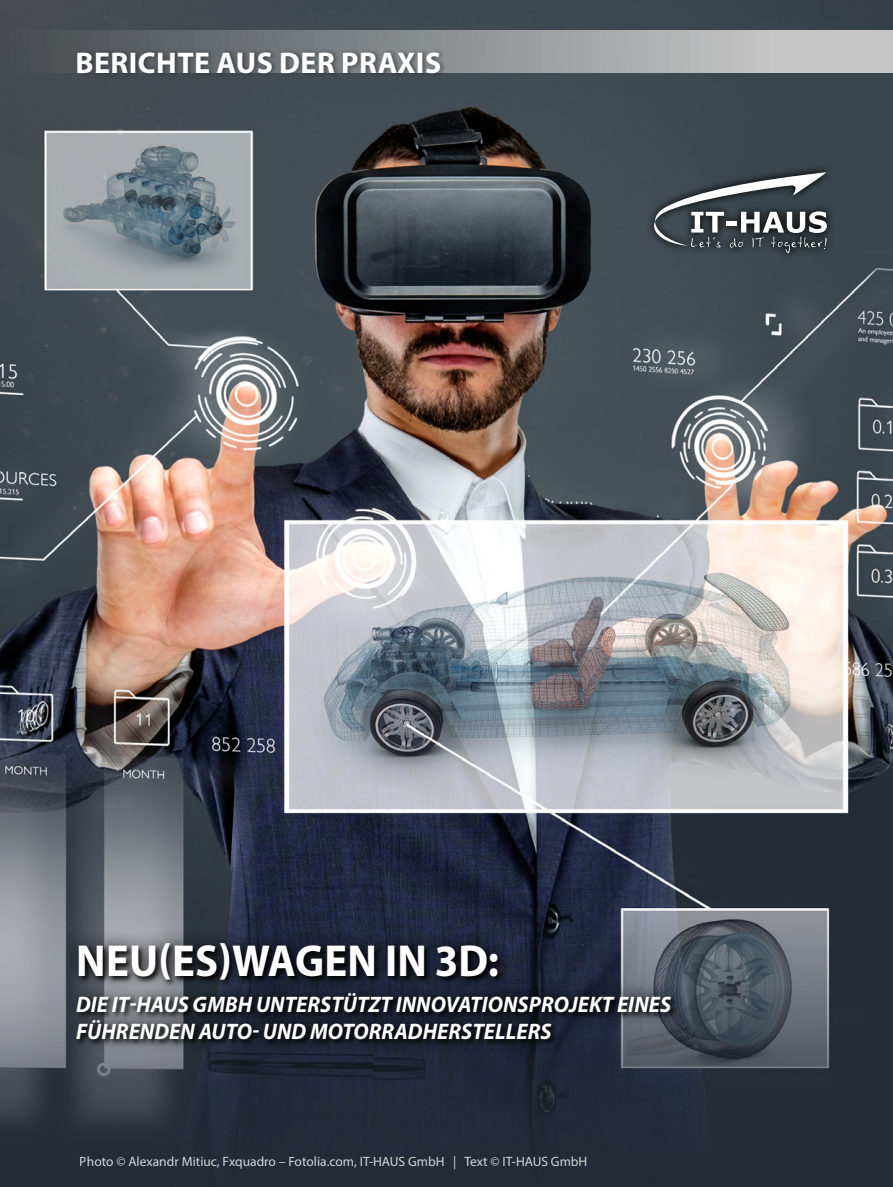
<style>
.page{position:relative;width:893px;height:1187px;background:#fff}
.page>*{position:absolute;margin:0;border:0;box-sizing:border-box;transform-origin:0 0}
.t1{font:700 45px "Myriad Pro";letter-spacing:.005em;color:#fff;scale:.95 1}
.t2{font:700 30px "Myriad Pro";letter-spacing:.015em;color:#fff}
.t3{font:italic 700 22.5px/27px "Myriad Pro";letter-spacing:.005em;color:#fff;scale:.96 1}
.t4{font:13.5px "Myriad Pro";color:#fff}
</style>
<div class="page">
<img style="left:0;top:0;width:893px;height:1186px">
<div style="left:645px;top:163px;width:190px;height:99px;background:#3e484f"></div>
<svg style="left:654px;top:172px;width:173px;height:81px"></svg>
<div style="left:62px;top:928px;width:623px;height:126px;background:#000;opacity:.9"></div>
<div style="left:0;top:30px;width:893px;height:43px;background:linear-gradient(to right,#454b51,#d3d4d3)"></div>
<div style="left:75px;top:48px;width:372px;height:29px;background:#000;opacity:.4"></div>
<h2 class="t2" style="left:75px;top:43px;width:367px">BERICHTE AUS DER PRAXIS</h2>
<h1 class="t1" style="left:76px;top:931px;width:446px">NEU(ES)WAGEN IN 3D:</h1>
<p class="t3" style="left:76px;top:989px;width:621px">DIE IT-HAUS GMBH UNTERSTÜTZT INNOVATIONSPROJEKT EINES<br>FÜHRENDEN AUTO- UND MOTORRADHERSTELLERS</p>
<p class="t4" style="left:80px;top:1152px;width:509px">Photo © Alexandr Mitiuc, Fxquadro – Fotolia.com, IT-HAUS GmbH | Text © IT-HAUS GmbH</p>
</div>
